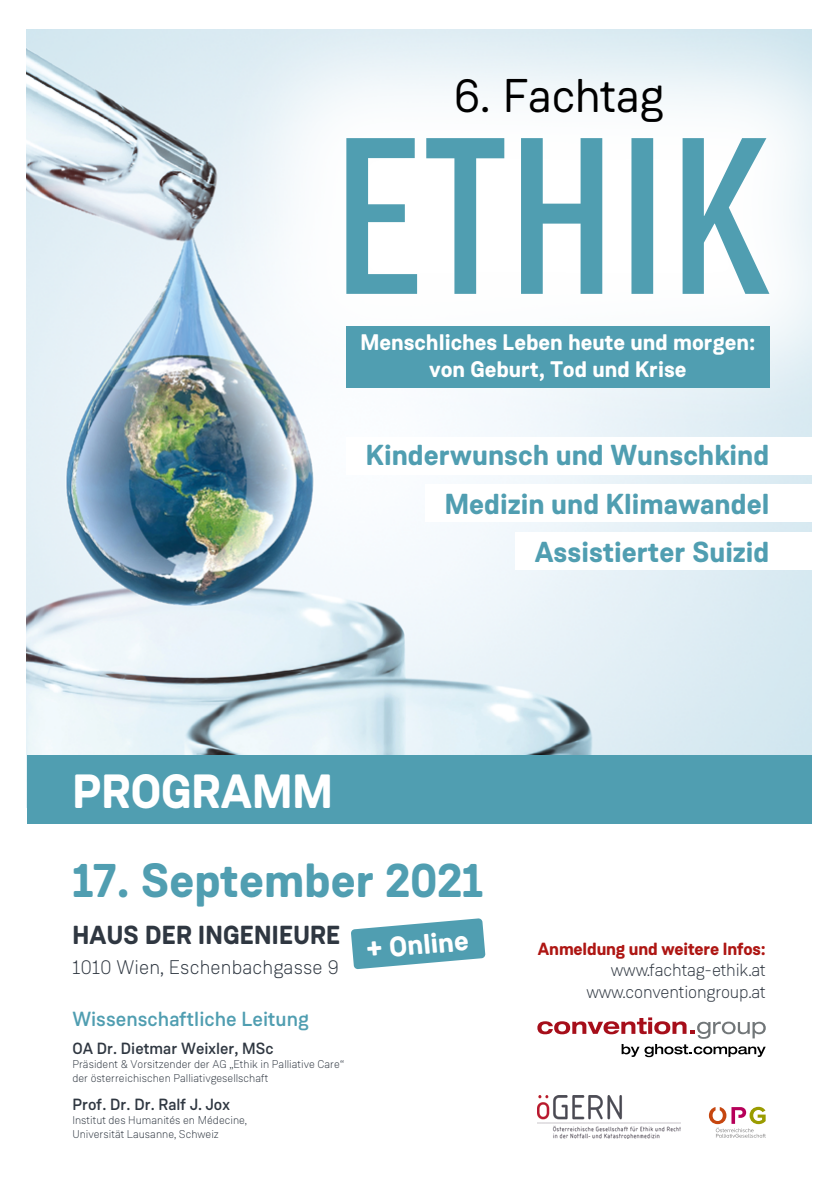
<style>
.page{position:relative;width:840px;height:1191px;background:#fff}
.page>*{position:absolute;margin:0;border:0;box-sizing:border-box;transform-origin:0 0}
.t1{font:700 48px "Weissenhof Grotesk";color:#509eb1}
.t2{font:700 48px "Weissenhof Grotesk";color:#fff}
.t3{font:47.2px "Weissenhof Grotesk";letter-spacing:-.01em;color:#000}
.t4{font:700 28.8px/48.2px "Weissenhof Grotesk";color:#509eb1;text-align:right}
.t5{font:700 28.2px "Weissenhof Grotesk";color:#fff}
.t6{font:700 26px "Weissenhof Grotesk";letter-spacing:.01em;color:#2f3741}
.t7{font:700 22.4px/27px "Weissenhof Grotesk";color:#fff;text-align:center}
.t8{font:500 20.4px "Weissenhof Grotesk";color:#509eb1}
.t9{font:300 19.8px "Weissenhof Grotesk";letter-spacing:.005em;color:#2f3741}
.t10{font:300 17.6px/21.6px "Weissenhof Grotesk";letter-spacing:-.01em;color:#2f3741;text-align:right}
.t11{font:700 17.6px "Weissenhof Grotesk";letter-spacing:-.01em;color:#ae1613}
.t12{font:500 16.2px "Weissenhof Grotesk";color:#2f3741}
.t13{font:300 11.2px/14.2px "Weissenhof Grotesk";color:#2f3741}
</style>
<div class="page">
<img style="left:27px;top:30px;width:784px;height:725px">
<svg style="left:537px;top:1017px;width:228px;height:21px"></svg>
<svg style="left:621px;top:1044px;width:144px;height:13px"></svg>
<img style="left:537px;top:1095px;width:143px;height:44px">
<svg style="left:708px;top:1106px;width:57px;height:31px"></svg>
<svg style="left:351px;top:918px;width:134px;height:51px"></svg>
<svg style="left:200px;top:29px;width:612px;height:410px"></svg>
<svg style="left:346px;top:138px;width:423px;height:156px"></svg>
<div style="left:346px;top:326px;width:423px;height:62px;background:#509eb1"></div>
<div style="left:27px;top:755px;width:784px;height:69px;background:#509eb1"></div>
<div style="left:425px;top:485px;width:387px;height:37px;background:#fff"></div>
<div style="left:346px;top:437px;width:466px;height:37px;background:#fff"></div>
<div style="left:515px;top:532px;width:297px;height:37px;background:#fff"></div>
<h2 class="t3" style="left:453px;top:67px;width:212px">6. Fachtag</h2>
<h3 class="t7" style="left:360px;top:329px;width:396px">Menschliches Leben heute und morgen: von Geburt, Tod und Krise</h3>
<h3 class="t4" style="left:365px;top:432px;width:405px">Kinderwunsch und Wunschkind<br>Medizin und Klimawandel<br>Assistierter Suizid</h3>
<h1 class="t2" style="left:72px;top:761px;width:262px">PROGRAMM</h1>
<h1 class="t1" style="left:72px;top:850px;width:412px">17. September 2021</h1>
<h3 class="t6" style="left:72px;top:918px;width:269px">HAUS DER INGENIEURE</h3>
<h3 class="t9" style="left:72px;top:955px;width:268px">1010 Wien, Eschenbachgasse 9</h3>
<h3 class="t5" style="left:364px;top:931px;width:104px;rotate:-5deg">+ Online</h3>
<h3 class="t8" style="left:72px;top:1006px;width:238px">Wissenschaftliche Leitung</h3>
<h3 class="t12" style="left:72px;top:1038px;width:203px">OA Dr. Dietmar Weixler, MSc</h3>
<p class="t13" style="left:72px;top:1056px;width:273px">Präsident &amp; Vorsitzender der AG „Ethik in Palliative Care“ der österreichischen Palliativgesellschaft</p>
<h3 class="t12" style="left:72px;top:1094px;width:159px">Prof. Dr. Dr. Ralf J. Jox</h3>
<p class="t13" style="left:72px;top:1112px;width:176px">Institut des Humanités en Médecine,<br>Universität Lausanne, Schweiz</p>
<h3 class="t11" style="left:537px;top:937px;width:229px">Anmeldung und weitere Infos:</h3>
<h3 class="t10" style="left:586px;top:959px;width:181px">www.fachtag-ethik.at www.conventiongroup.at</h3>
</div>
